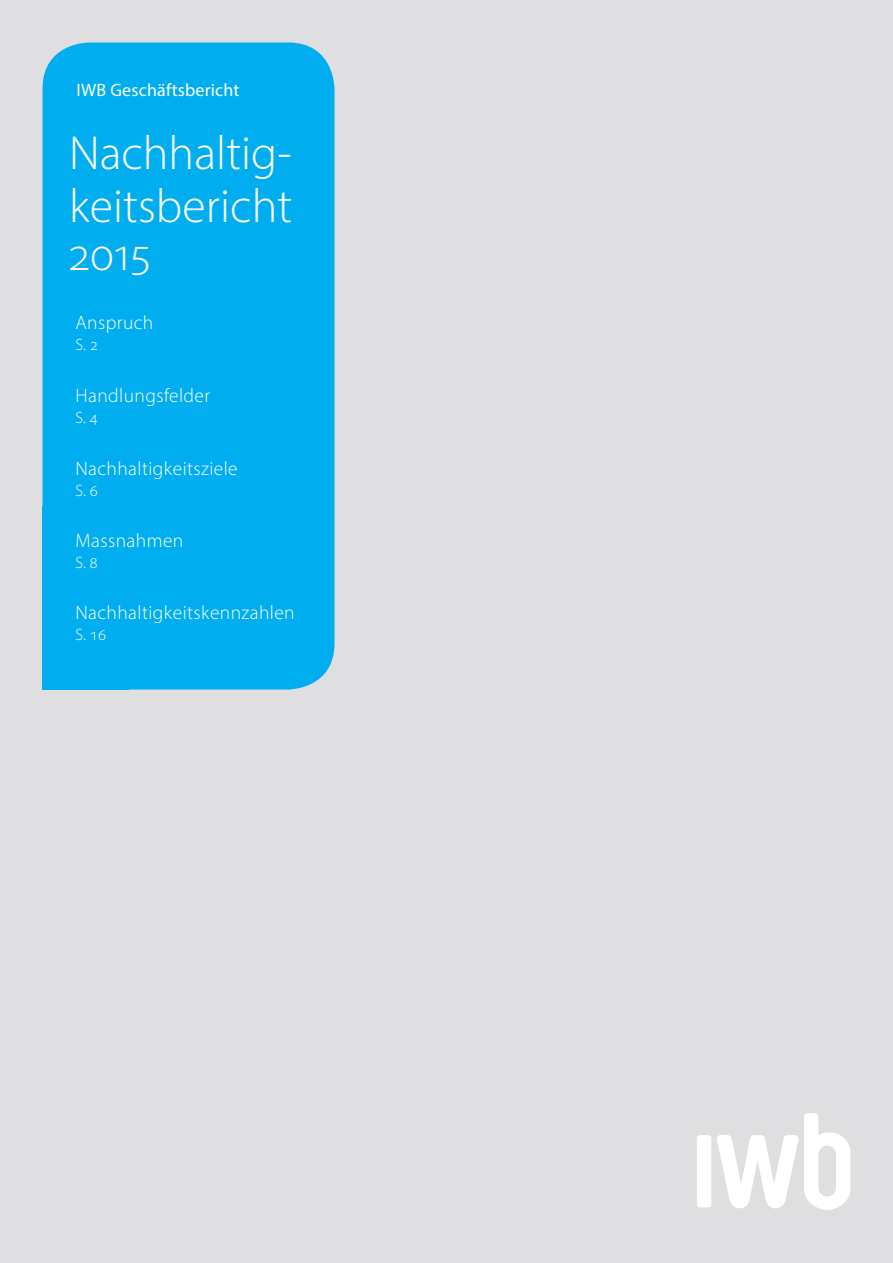
<style>
.page{position:relative;width:893px;height:1263px;background:#dfdfe1}
.page>*{position:absolute;margin:0;border:0;box-sizing:border-box;transform-origin:0 0}
.t1{font:300 48px/52.5px "Myriad Pro";color:#fff}
.t2{font:300 19.5px "Myriad Pro";letter-spacing:.02em;color:#fff}
.t3{font:18px "Myriad Pro";letter-spacing:.01em;color:#fff}
.t4{font:300 16.5px "Myriad Pro";color:#fff}
</style>
<div class="page">
<div style="left:43px;top:43px;width:291px;height:646px;background:#00aeef;border-radius:46px"></div>
<div style="left:43px;top:506px;width:86px;height:183px;background:#00aeef"></div>
<div style="left:697px;top:1135px;width:14px;height:72px;background:#fff;border-radius:3px"></div>
<svg style="left:717px;top:1113px;width:133px;height:97px"></svg>
<p class="t3" style="left:77px;top:79px;width:165px">IWB Geschäftsbericht</p>
<h1 class="t1" style="left:69px;top:127px;width:225px">Nachhaltig&shy;keitsbericht</h1>
<h1 class="t1" style="left:69px;top:227px;width:83px">2015</h1>
<p class="t2" style="left:75px;top:311px;width:79px">Anspruch</p>
<p class="t4" style="left:75px;top:334px;width:24px">S. 2</p>
<p class="t2" style="left:75px;top:384px;width:136px">Handlungsfelder</p>
<p class="t4" style="left:75px;top:408px;width:24px">S. 4</p>
<p class="t2" style="left:75px;top:457px;width:164px">Nachhaltigkeitsziele</p>
<p class="t4" style="left:75px;top:480px;width:24px">S. 6</p>
<p class="t2" style="left:75px;top:529px;width:109px">Massnahmen</p>
<p class="t4" style="left:75px;top:553px;width:24px">S. 8</p>
<p class="t2" style="left:75px;top:601px;width:221px">Nachhaltigkeitskennzahlen</p>
<p class="t4" style="left:75px;top:624px;width:32px">S. 16</p>
</div>
